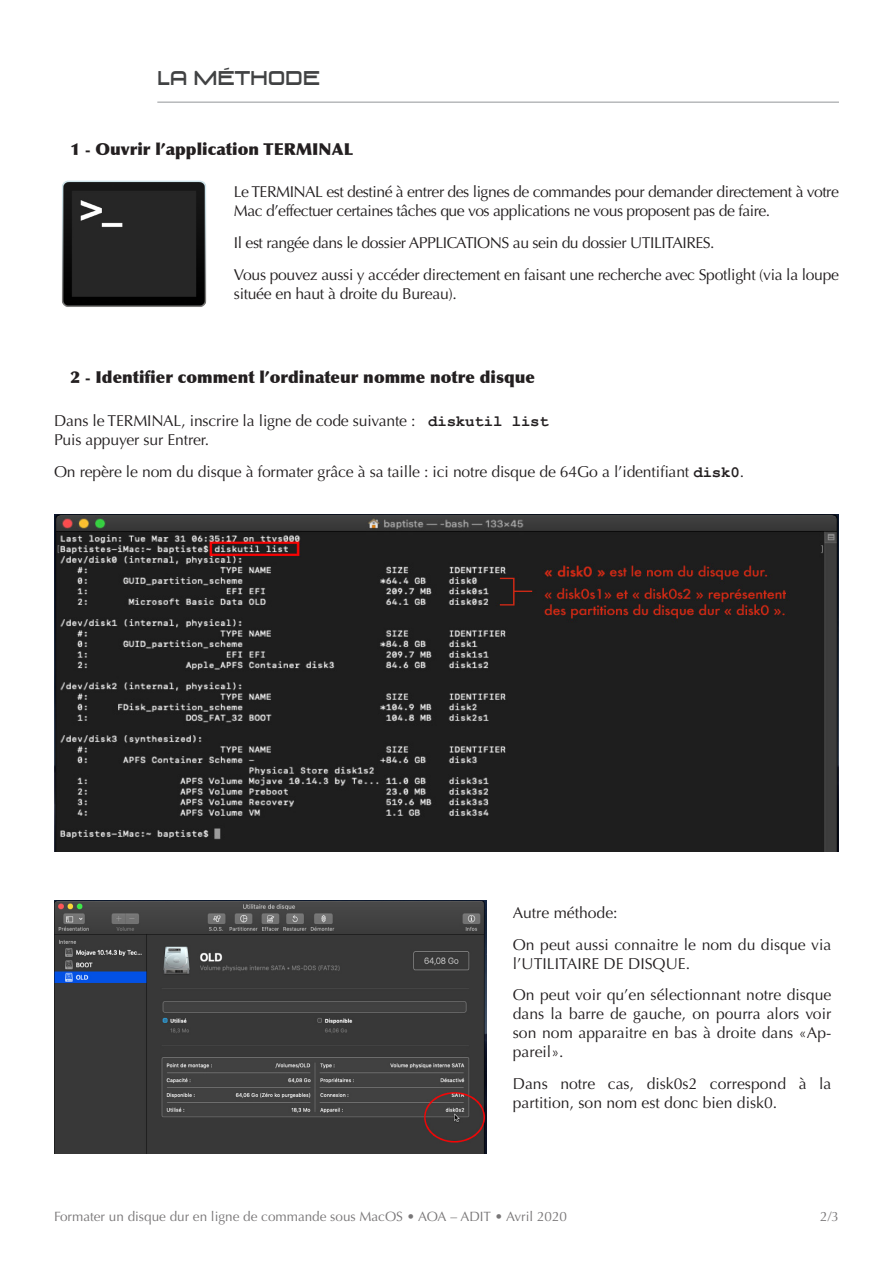
<style>
.page{position:relative;width:893px;height:1263px;background:#fff}
.page>*{position:absolute;margin:0;border:0;box-sizing:border-box;transform-origin:0 0}
.t1{font:18.9px "Venus Rising";letter-spacing:.02em;color:#414243;scale:.87 1}
.Corps_du_texte{font:900 16.5px "Optima";color:#231f20}
.Corps_du_texte-2{font:15.75px/18.9px "Optima";letter-spacing:-.02em;color:#231f20}
.Corps_du_texte-3{font:15.75px/18.9px "Optima";color:#231f20}
.t2{font:13.5px "Optima";color:#787677}
.s1{font-weight:700}
.s2{font-family:"Courier New";font-weight:700}
</style>
<div class="page">
<hr style="left:157px;top:102px;width:682px;height:1px;background:#939598">
<img style="left:62px;top:180px;width:145px;height:127px">
<img style="left:54px;top:515px;width:785px;height:337px">
<img style="left:54px;top:901px;width:432px;height:252px">
<p class="t1" style="left:157px;top:67px;width:188px">LA MÉTHODE</p>
<p class="Corps_du_texte" style="left:70px;top:140px;width:284px">1 <span class="s1">-</span> Ouvrir l’application TERMINAL</p>
<p class="Corps_du_texte-2" style="left:234px;top:183px;width:606px">Le TERMINAL est destiné à entrer des lignes de commandes pour demander directement à votre<br>Mac d’effectuer certaines tâches que vos applications ne vous proposent pas de faire.</p>
<p class="Corps_du_texte-2" style="left:234px;top:233px;width:482px">Il est rangée dans le dossier APPLICATIONS au sein du dossier UTILITAIRES.</p>
<p class="Corps_du_texte-2" style="left:234px;top:265px;width:607px">Vous pouvez aussi y accéder directement en faisant une recherche avec Spotlight (via la loupe située en haut à droite du Bureau).</p>
<p class="Corps_du_texte" style="left:70px;top:367px;width:466px">2 <span class="s1">-</span> Identifier comment l’ordinateur nomme notre disque</p>
<p class="Corps_du_texte-2" style="left:54px;top:411px;width:497px">Dans le TERMINAL, inscrire la ligne de code suivante : <span class="s2">diskutil list</span></p>
<p class="Corps_du_texte-2" style="left:54px;top:430px;width:157px">Puis appuyer sur Entrer.</p>
<p class="Corps_du_texte-2" style="left:54px;top:462px;width:692px">On repère le nom du disque à formater grâce à sa taille : ici notre disque de 64Go a l’identifiant <span class="s2">disk0</span>.</p>
<p class="Corps_du_texte-3" style="left:513px;top:903px;width:106px">Autre méthode:</p>
<p class="Corps_du_texte-3" style="left:513px;top:935px;width:320px">On peut aussi connaitre le nom du disque via l’UTILITAIRE DE DISQUE.</p>
<p class="Corps_du_texte-2" style="left:513px;top:986px;width:320px;text-align:justify">On peut voir qu’en sélectionnant notre disque dans la barre de gauche, on pourra alors voir son nom apparaitre en bas à droite dans «Ap&shy;pareil».</p>
<p class="Corps_du_texte-3" style="left:513px;top:1074px;width:320px">Dans notre cas, disk0s2 correspond à la partition, son nom est donc bien disk0.</p>
<p class="t2" style="left:54px;top:1209px;width:515px">Formater un disque dur en ligne de commande sous MacOS • AOA – ADIT • Avril 2020</p>
<p class="t2" style="left:820px;top:1209px;width:20px">2/3</p>
</div>
